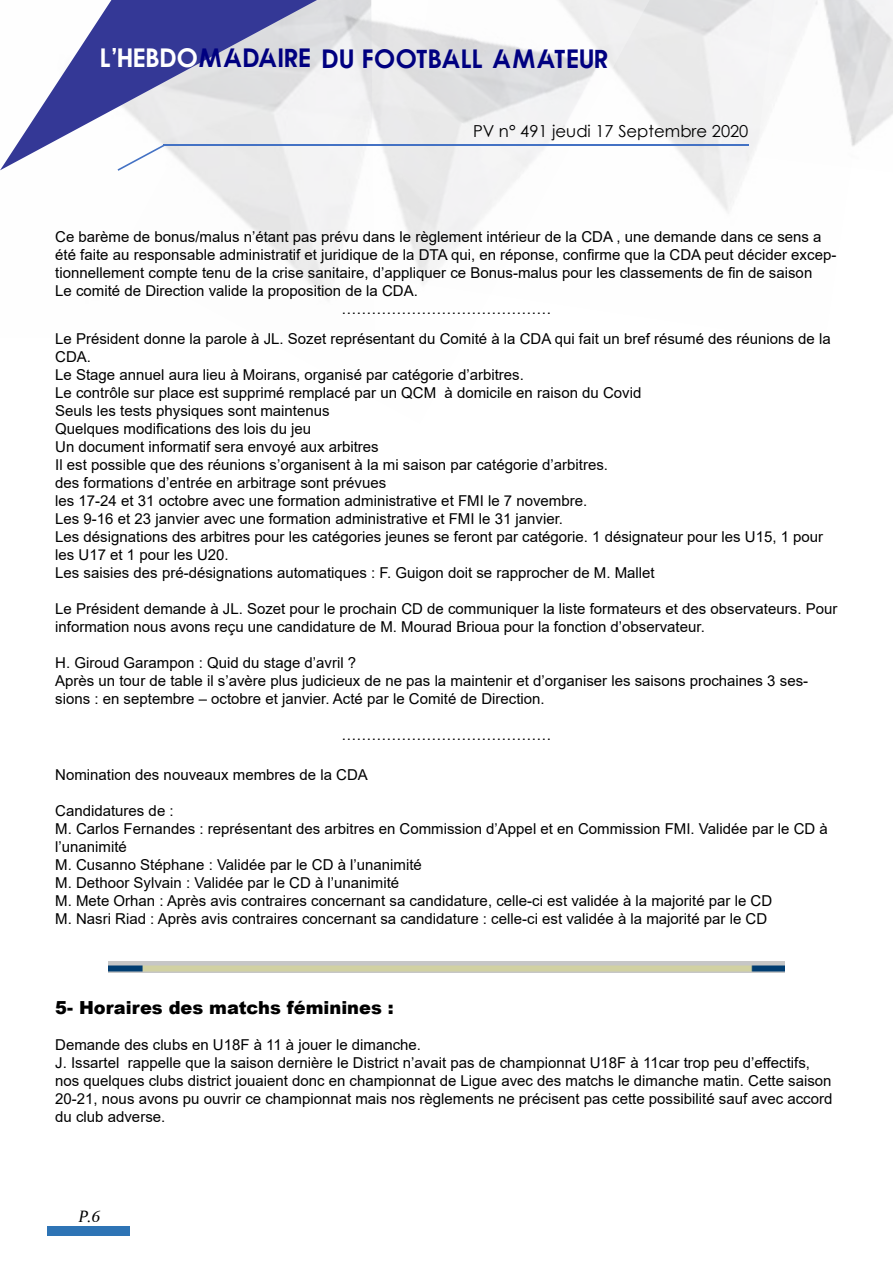
<style>
.page{position:relative;width:893px;height:1263px;background:#fff}
.page>*{position:absolute;margin:0;border:0;box-sizing:border-box;transform-origin:0 0}
.t1{font:700 27px "Qualy";color:#000080}
.t2{font:900 18px "Arial";color:#000}
.t3{font:16.5px "Century Gothic";color:#000}
.t4{font:italic 16.5px "Constantia";color:#000}
.t5{font:15px/18px "Arial";color:#000}
.s1{color:#fff}
</style>
<div class="page">
<img style="left:699px;top:0;width:58px;height:211px">
<img style="left:389px;top:0;width:310px;height:284px">
<svg style="left:0;top:170px;width:357px;height:129px"></svg>
<svg style="left:0;top:0;width:571px;height:170px"></svg>
<hr style="left:163px;top:145px;width:585px;height:1px;background:#4472c4">
<svg style="left:118px;top:145px;width:46px;height:26px"></svg>
<div style="left:47px;top:1226px;width:83px;height:10px;background:#2e74b5"></div>
<img style="left:757px;top:0;width:136px;height:146px">
<img style="left:109px;top:961px;width:675px;height:11px">
<h1 class="t1" style="left:102px;top:43px;width:510px"><span class="s1">L’HEBDO</span>MADAIRE DU FOOTBALL AMATEUR</h1>
<p class="t3" style="left:473px;top:119px;width:277px">PV n° 491 jeudi 17 Septembre 2020</p>
<p class="t5" style="left:55px;top:227px;width:768px">Ce barème de bonus/malus n’étant pas prévu dans le règlement intérieur de la CDA , une demande dans ce sens a</p>
<p class="t5" style="left:55px;top:245px;width:783px">été faite au responsable administratif et juridique de la DTA qui, en réponse, confirme que la CDA peut décider excep-</p>
<p class="t5" style="left:55px;top:263px;width:758px">tionnellement compte tenu de la crise sanitaire, d’appliquer ce Bonus-malus pour les classements de fin de saison</p>
<p class="t5" style="left:55px;top:281px;width:364px">Le comité de Direction valide la proposition de la CDA.</p>
<p class="t5" style="left:341px;top:299px;width:211px">……………………………………</p>
<p class="t5" style="left:55px;top:330px;width:777px">Le Président donne la parole à JL. Sozet représentant du Comité à la CDA qui fait un bref résumé des réunions de la CDA.<br>Le Stage annuel aura lieu à Moirans, organisé par catégorie d’arbitres.<br>Le contrôle sur place est supprimé remplacé par un QCM à domicile en raison du Covid<br>Seuls les tests physiques sont maintenus<br>Quelques modifications des lois du jeu<br>Un document informatif sera envoyé aux arbitres<br>Il est possible que des réunions s’organisent à la mi saison par catégorie d’arbitres.<br>des formations d’entrée en arbitrage sont prévues<br>les 17-24 et 31 octobre avec une formation administrative et FMI le 7 novembre.<br>Les 9-16 et 23 janvier avec une formation administrative et FMI le 31 janvier.<br>Les désignations des arbitres pour les catégories jeunes se feront par catégorie. 1 désignateur pour les U15, 1 pour les U17 et 1 pour les U20.<br>Les saisies des pré-désignations automatiques : F. Guigon doit se rapprocher de M. Mallet</p>
<p class="t5" style="left:55px;top:600px;width:784px">Le Président demande à JL. Sozet pour le prochain CD de communiquer la liste formateurs et des observateurs. Pour information nous avons reçu une candidature de M. Mourad Brioua pour la fonction d’observateur.</p>
<p class="t5" style="left:55px;top:654px;width:754px">H. Giroud Garampon : Quid du stage d’avril ?<br>Après un tour de table il s’avère plus judicieux de ne pas la maintenir et d’organiser les saisons prochaines 3 ses&shy;sions : en septembre – octobre et janvier. Acté par le Comité de Direction.</p>
<p class="t5" style="left:341px;top:726px;width:211px">……………………………………</p>
<p class="t5" style="left:55px;top:765px;width:314px">Nomination des nouveaux membres de la CDA</p>
<p class="t5" style="left:55px;top:801px;width:774px">Candidatures de :<br>M. Carlos Fernandes : représentant des arbitres en Commission d’Appel et en Commission FMI. Validée par le CD à l’unanimité<br>M. Cusanno Stéphane : Validée par le CD à l’unanimité<br>M. Dethoor Sylvain : Validée par le CD à l’unanimité<br>M. Mete Orhan : Après avis contraires concernant sa candidature, celle-ci est validée à la majorité par le CD<br>M. Nasri Riad : Après avis contraires concernant sa candidature : celle-ci est validée à la majorité par le CD</p>
<p class="t2" style="left:55px;top:994px;width:340px">5- Horaires des matchs féminines :</p>
<p class="t5" style="left:55px;top:1035px;width:779px">Demande des clubs en U18F à 11 à jouer le dimanche.<br>J. Issartel rappelle que la saison dernière le District n’avait pas de championnat U18F à 11car trop peu d’effectifs, nos quelques clubs district jouaient donc en championnat de Ligue avec des matchs le dimanche matin. Cette saison 20-21, nous avons pu ouvrir ce championnat mais nos règlements ne précisent pas cette possibilité sauf avec accord du club adverse.</p>
<p class="t4" style="left:78px;top:1205px;width:23px">P.6</p>
</div>
